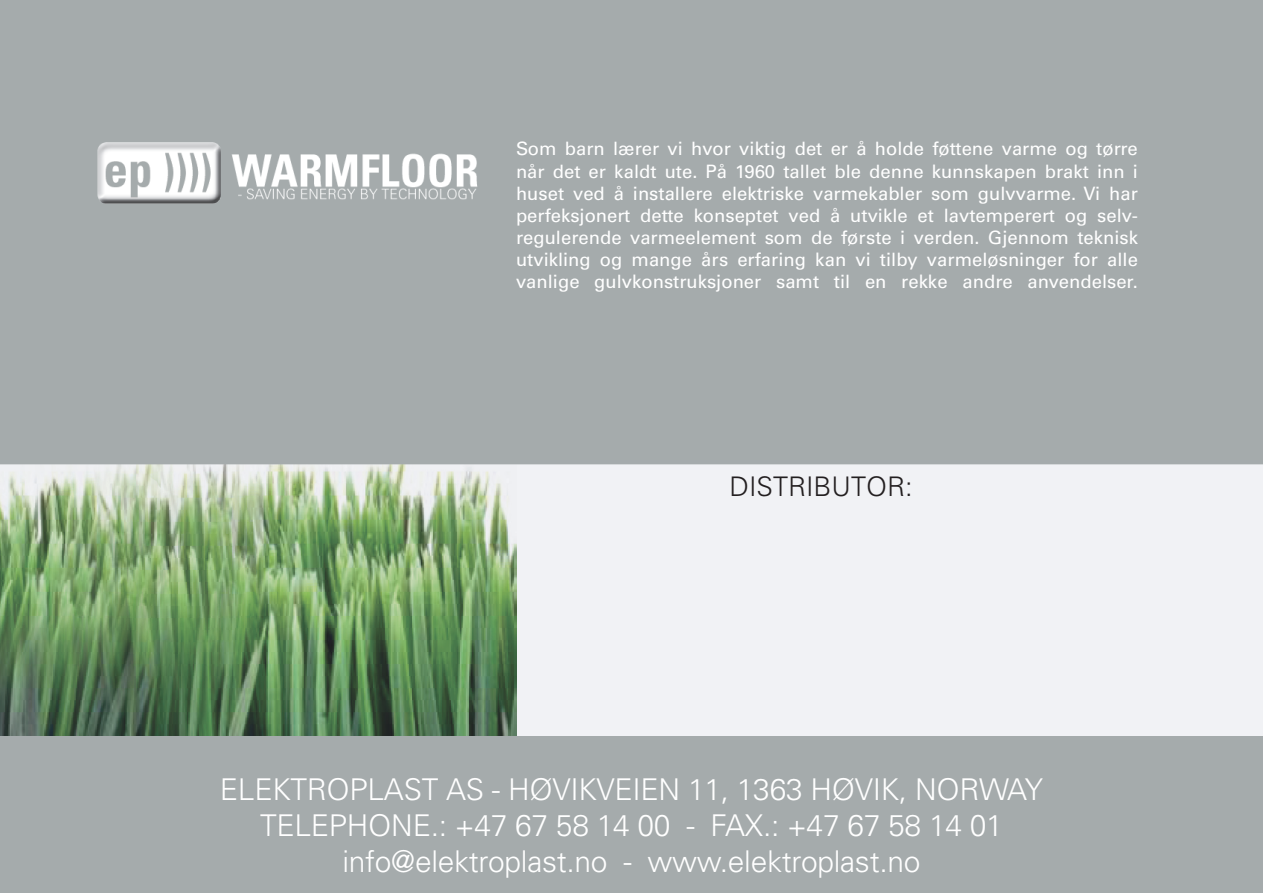
<style>
.page{position:relative;width:1263px;height:893px;background:#fff}
.page>*{position:absolute;margin:0;border:0;box-sizing:border-box;transform-origin:0 0}
.t1{font:300 30px/36px "Univers";letter-spacing:-.01em;color:#fff;text-align:center}
.t2{font:300 27px "Univers";color:#231f20}
.t3{font:18.45px/22.2px "Univers";color:#fff;text-align:justify}
</style>
<div class="page">
<svg style="left:0;top:464px;width:1263px;height:272px;fill:#f1f2f5"></svg>
<div style="left:0;top:0;width:1263px;height:464px;background:#a5abac"></div>
<div style="left:0;top:736px;width:1263px;height:157px;background:#a5abac"></div>
<img style="left:93px;top:138px;width:389px;height:71px">
<p class="t3" style="left:516px;top:138px;width:623px">Som barn lærer vi hvor viktig det er å holde føttene varme og tørre når det er kaldt ute. På 1960 tallet ble denne kunnskapen brakt inn i huset ved å installere elektriske varmekabler som gulvvarme. Vi har perfeksjonert dette konseptet ved å utvikle et lavtemperert og selv&shy;regulerende varmeelement som de første i verden. Gjennom teknisk utvikling og mange års erfaring kan vi tilby varmeløsninger for alle vanlige gulvkonstruksjoner samt til en rekke andre anvendelser.</p>
<h2 class="t2" style="left:729px;top:470px;width:185px">DISTRIBUTOR:</h2>
<h1 class="t1" style="left:220px;top:771px;width:825px">ELEKTROPLAST AS - HØVIKVEIEN 11, 1363 HØVIK, NORWAY<br>TELEPHONE.: +47 67 58 14 00 - FAX.: +47 67 58 14 01 info@elektroplast.no - www.elektroplast.no</h1>
</div>
